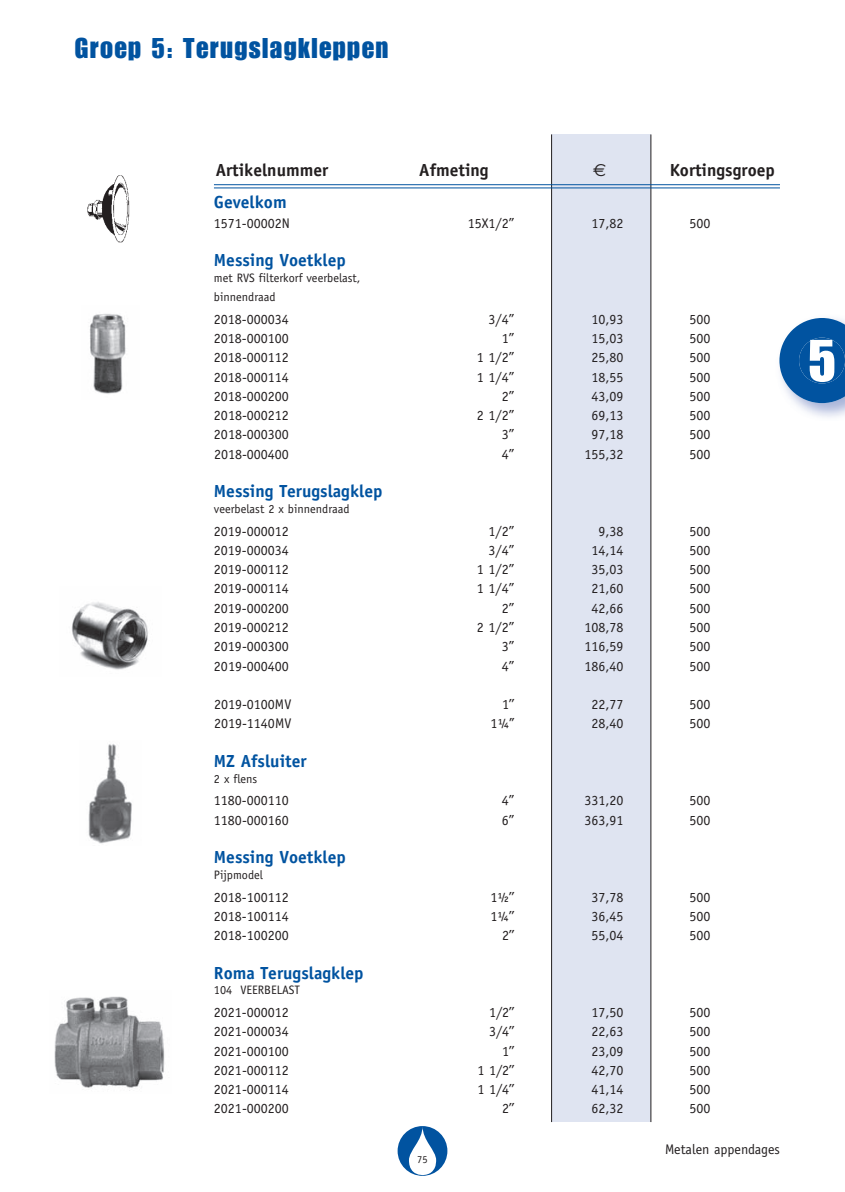
<style>
.page{position:relative;width:845px;height:1192px;background:#fff}
.page>*{position:absolute;margin:0;border:0;box-sizing:border-box;transform-origin:0 0}
.t1{font:52.32px "Impact";color:#fff}
.t2{font:28px "Impact LT Std";letter-spacing:.05em;color:#0153a0}
.t3{font:700 17.5px "Officina Sans Std";color:#0153a0}
.t4{font:700 17.5px "Officina Sans Std";color:#231f20}
.t5{font:17.5px "Euro Sans";color:#231f20}
.t6{font:14px/19.2px "Officina Sans Std";color:#231f20}
.t7{font:12.25px/19.2px "Officina Sans Std";color:#231f20}
.t8{font:10.5px "Officina Sans Std";color:#231f20}
</style>
<div class="page">
<svg style="left:745px;top:184px;width:35px;height:5px"></svg>
<svg style="left:779px;top:318px;width:65px;height:85px;background:#296dae"></svg>
<div style="left:551px;top:134px;width:99px;height:988px;background:#dfe4f1"></div>
<hr style="left:551px;top:134px;width:1px;height:988px;background:#231f20">
<hr style="left:650px;top:134px;width:1px;height:988px;background:#231f20">
<hr style="left:214px;top:184px;width:565px;height:1px;background:#0153a0">
<hr style="left:214px;top:187px;width:565px;height:1px;background:#0153a0">
<div style="left:397px;top:1126px;width:50px;height:49px;background:#0153a0;border-radius:50%"></div>
<svg style="left:409px;top:1126px;width:27px;height:50px"></svg>
<img style="left:87px;top:175px;width:43px;height:68px">
<img style="left:90px;top:314px;width:36px;height:80px">
<img style="left:72px;top:602px;width:76px;height:68px">
<img style="left:88px;top:744px;width:44px;height:100px">
<img style="left:54px;top:996px;width:111px;height:95px">
<h2 class="t2" style="left:75px;top:31px;width:315px">Groep 5: Terugslagkleppen</h2>
<p class="t4" style="left:216px;top:159px;width:114px">Artikelnummer</p>
<p class="t4" style="left:419px;top:159px;width:71px">Afmeting</p>
<p class="t5" style="left:593px;top:160px;width:15px">e</p>
<p class="t4" style="left:669px;top:159px;width:107px">Kortingsgroep</p>
<p class="t3" style="left:214px;top:191px;width:74px">Gevelkom</p>
<p class="t6" style="left:214px;top:213px;width:77px">1571-00002N</p>
<p class="t6" style="left:467px;top:213px;width:48px">15X1/2”</p>
<p class="t6" style="left:689px;top:213px;width:22px">500</p>
<p class="t3" style="left:214px;top:249px;width:133px">Messing Voetklep</p>
<p class="t7" style="left:214px;top:268px;width:148px">met RVS filterkorf veerbelast, binnendraad</p>
<p class="t6" style="left:214px;top:309px;width:76px">2018-000034</p>
<p class="t6" style="left:488px;top:309px;width:27px">3/4”</p>
<p class="t6" style="left:689px;top:309px;width:22px">500</p>
<p class="t6" style="left:214px;top:329px;width:76px">2018-000100</p>
<p class="t6" style="left:501px;top:329px;width:14px">1”</p>
<p class="t6" style="left:689px;top:329px;width:22px">500</p>
<p class="t6" style="left:214px;top:348px;width:76px">2018-000112</p>
<p class="t6" style="left:477px;top:348px;width:39px">1 1/2”</p>
<p class="t6" style="left:689px;top:348px;width:22px">500</p>
<p class="t6" style="left:214px;top:367px;width:76px">2018-000114</p>
<p class="t6" style="left:477px;top:367px;width:39px">1 1/4”</p>
<p class="t6" style="left:689px;top:367px;width:22px">500</p>
<p class="t6" style="left:214px;top:386px;width:76px">2018-000200</p>
<p class="t6" style="left:501px;top:386px;width:14px">2”</p>
<p class="t6" style="left:689px;top:386px;width:22px">500</p>
<p class="t6" style="left:214px;top:406px;width:76px">2018-000212</p>
<p class="t6" style="left:477px;top:406px;width:39px">2 1/2”</p>
<p class="t6" style="left:689px;top:406px;width:22px">500</p>
<p class="t6" style="left:214px;top:425px;width:76px">2018-000300</p>
<p class="t6" style="left:501px;top:425px;width:14px">3”</p>
<p class="t6" style="left:689px;top:425px;width:22px">500</p>
<p class="t6" style="left:214px;top:444px;width:76px">2018-000400</p>
<p class="t6" style="left:501px;top:444px;width:14px">4”</p>
<p class="t6" style="left:689px;top:444px;width:22px">500</p>
<p class="t3" style="left:214px;top:480px;width:170px">Messing Terugslagklep</p>
<p class="t7" style="left:214px;top:499px;width:137px">veerbelast 2 x binnendraad</p>
<p class="t6" style="left:214px;top:521px;width:76px">2019-000012</p>
<p class="t6" style="left:488px;top:521px;width:27px">1/2”</p>
<p class="t6" style="left:689px;top:521px;width:22px">500</p>
<p class="t6" style="left:214px;top:540px;width:76px">2019-000034</p>
<p class="t6" style="left:488px;top:540px;width:27px">3/4”</p>
<p class="t6" style="left:689px;top:540px;width:22px">500</p>
<p class="t6" style="left:214px;top:560px;width:76px">2019-000112</p>
<p class="t6" style="left:477px;top:560px;width:39px">1 1/2”</p>
<p class="t6" style="left:689px;top:560px;width:22px">500</p>
<p class="t6" style="left:214px;top:579px;width:76px">2019-000114</p>
<p class="t6" style="left:477px;top:579px;width:39px">1 1/4”</p>
<p class="t6" style="left:689px;top:579px;width:22px">500</p>
<p class="t6" style="left:214px;top:598px;width:76px">2019-000200</p>
<p class="t6" style="left:501px;top:598px;width:14px">2”</p>
<p class="t6" style="left:689px;top:598px;width:22px">500</p>
<p class="t6" style="left:214px;top:617px;width:76px">2019-000212</p>
<p class="t6" style="left:477px;top:617px;width:39px">2 1/2”</p>
<p class="t6" style="left:689px;top:617px;width:22px">500</p>
<p class="t6" style="left:214px;top:637px;width:76px">2019-000300</p>
<p class="t6" style="left:501px;top:637px;width:14px">3”</p>
<p class="t6" style="left:689px;top:637px;width:22px">500</p>
<p class="t6" style="left:214px;top:656px;width:76px">2019-000400</p>
<p class="t6" style="left:501px;top:656px;width:14px">4”</p>
<p class="t6" style="left:689px;top:656px;width:22px">500</p>
<p class="t6" style="left:214px;top:694px;width:79px">2019-0100MV</p>
<p class="t6" style="left:502px;top:694px;width:14px">1’’</p>
<p class="t6" style="left:689px;top:694px;width:22px">500</p>
<p class="t6" style="left:214px;top:714px;width:79px">2019-1140MV</p>
<p class="t6" style="left:490px;top:714px;width:25px">1¼’’</p>
<p class="t6" style="left:689px;top:714px;width:22px">500</p>
<p class="t3" style="left:214px;top:750px;width:94px">MZ Afsluiter</p>
<p class="t7" style="left:214px;top:768px;width:45px">2 x flens</p>
<p class="t6" style="left:214px;top:791px;width:76px">1180-000110</p>
<p class="t6" style="left:501px;top:791px;width:14px">4”</p>
<p class="t6" style="left:689px;top:791px;width:22px">500</p>
<p class="t6" style="left:214px;top:810px;width:76px">1180-000160</p>
<p class="t6" style="left:501px;top:810px;width:14px">6”</p>
<p class="t6" style="left:689px;top:810px;width:22px">500</p>
<p class="t3" style="left:214px;top:846px;width:133px">Messing Voetklep</p>
<p class="t7" style="left:214px;top:865px;width:50px">Pijpmodel</p>
<p class="t6" style="left:214px;top:887px;width:76px">2018-100112</p>
<p class="t6" style="left:490px;top:887px;width:25px">1½’’</p>
<p class="t6" style="left:689px;top:887px;width:22px">500</p>
<p class="t6" style="left:214px;top:906px;width:76px">2018-100114</p>
<p class="t6" style="left:490px;top:906px;width:25px">1¼’’</p>
<p class="t6" style="left:689px;top:906px;width:22px">500</p>
<p class="t6" style="left:214px;top:925px;width:76px">2018-100200</p>
<p class="t6" style="left:502px;top:925px;width:14px">2’’</p>
<p class="t6" style="left:689px;top:925px;width:22px">500</p>
<p class="t3" style="left:214px;top:961px;width:151px">Roma Terugslagklep</p>
<p class="t7" style="left:214px;top:980px;width:88px">104 VEERBELAST</p>
<p class="t6" style="left:214px;top:1002px;width:76px">2021-000012</p>
<p class="t6" style="left:489px;top:1002px;width:27px">1/2’’</p>
<p class="t6" style="left:689px;top:1002px;width:22px">500</p>
<p class="t6" style="left:214px;top:1022px;width:76px">2021-000034</p>
<p class="t6" style="left:489px;top:1022px;width:27px">3/4’’</p>
<p class="t6" style="left:689px;top:1022px;width:22px">500</p>
<p class="t6" style="left:214px;top:1041px;width:76px">2021-000100</p>
<p class="t6" style="left:502px;top:1041px;width:14px">1’’</p>
<p class="t6" style="left:689px;top:1041px;width:22px">500</p>
<p class="t6" style="left:214px;top:1060px;width:76px">2021-000112</p>
<p class="t6" style="left:477px;top:1060px;width:38px">1 1/2’’</p>
<p class="t6" style="left:689px;top:1060px;width:22px">500</p>
<p class="t6" style="left:214px;top:1079px;width:76px">2021-000114</p>
<p class="t6" style="left:477px;top:1079px;width:38px">1 1/4’’</p>
<p class="t6" style="left:689px;top:1079px;width:22px">500</p>
<p class="t6" style="left:214px;top:1099px;width:76px">2021-000200</p>
<p class="t6" style="left:502px;top:1099px;width:14px">2’’</p>
<p class="t6" style="left:689px;top:1099px;width:22px">500</p>
<p class="t6" style="left:591px;top:213px;width:34px">17,82</p>
<p class="t6" style="left:584px;top:309px;width:41px;text-align:center">10,93<br>15,03<br>25,80<br>18,55<br>43,09<br>69,13<br>97,18<br>155,32</p>
<p class="t6" style="left:584px;top:521px;width:41px;text-align:right">9,38<br>14,14<br>35,03<br>21,60<br>42,66<br>108,78<br>116,59<br>186,40</p>
<p class="t6" style="left:591px;top:694px;width:34px">22,77<br>28,40</p>
<p class="t6" style="left:584px;top:791px;width:41px">331,20<br>363,91</p>
<p class="t6" style="left:591px;top:887px;width:34px;text-align:justify">37,78<br>36,45<br>55,04</p>
<p class="t6" style="left:591px;top:1002px;width:34px;text-align:justify">17,50<br>22,63<br>23,09<br>42,70<br>41,14<br>62,32</p>
<p class="t8" style="left:417px;top:1153px;width:12px">75</p>
<p class="t6" style="left:664px;top:1140px;width:116px">Metalen appendages</p>
<h1 class="t1" style="left:807px;top:320px;width:30px">5</h1>
</div>
